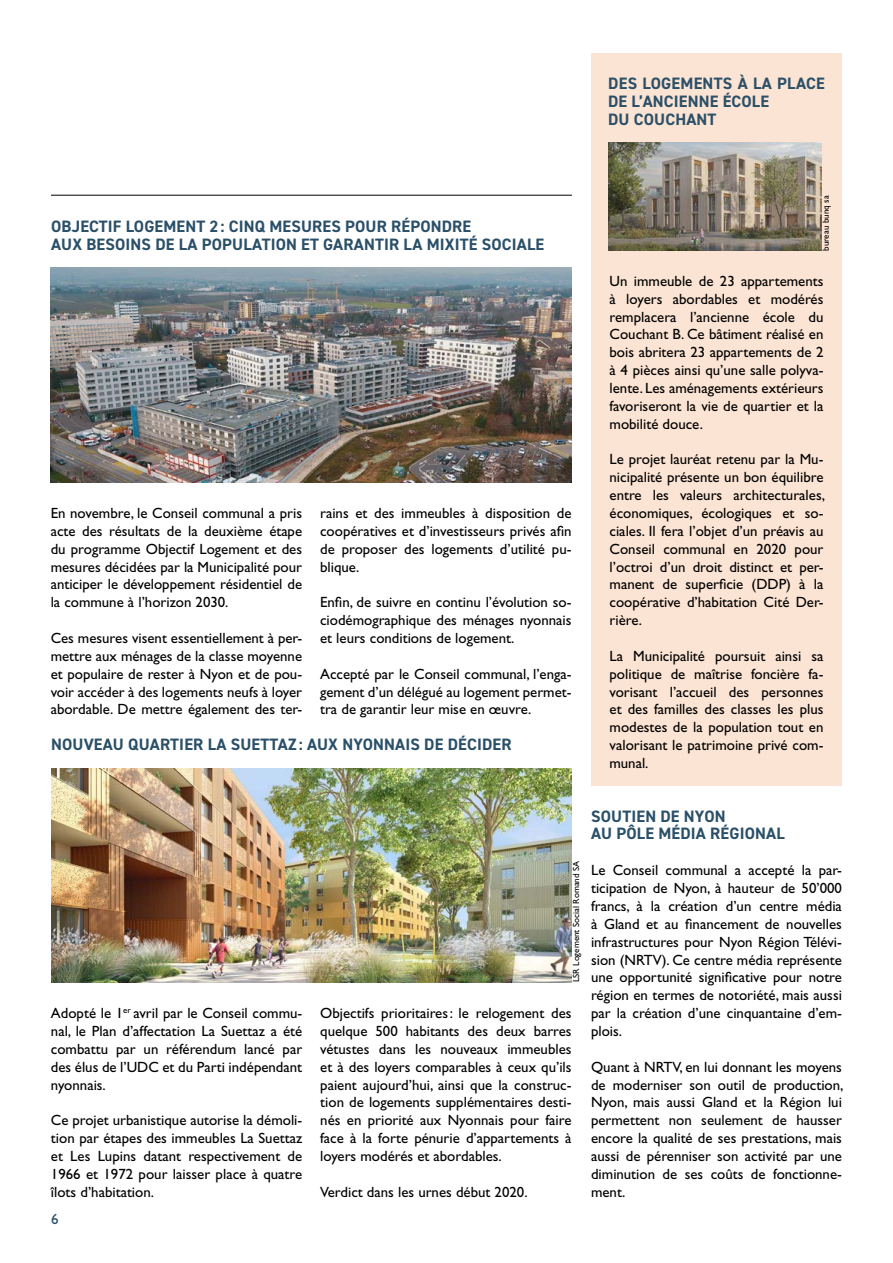
<style>
.page{position:relative;width:893px;height:1263px;background:#fff}
.page>*{position:absolute;margin:0;border:0;box-sizing:border-box;transform-origin:0 0}
.t1{font:700 16.5px/17.9px "DIN2014";letter-spacing:.01em;color:#2a4f68}
.t2{font:15px "Gill Sans Std";color:#2a4f68}
.t3{font:14.85px/17.9px "Gill Sans Std";color:#000;text-align:justify}
.t4{font:9px "Gill Sans Std";color:#000}
</style>
<div class="page">
<div style="left:591px;top:54px;width:251px;height:732px;background:#fbe4d3"></div>
<hr style="left:51px;top:195px;width:521px;height:1px;background:#000">
<img style="left:51px;top:268px;width:521px;height:214px">
<img style="left:51px;top:768px;width:521px;height:214px">
<img style="left:608px;top:143px;width:214px;height:107px">
<p class="t1" style="left:608px;top:75px;width:218px">DES LOGEMENTS À LA PLACE<br>DE L’ANCIENNE ÉCOLE<br>DU COUCHANT</p>
<p class="t1" style="left:51px;top:217px;width:495px">OBJECTIF LOGEMENT 2: CINQ MESURES POUR RÉPONDRE<br>AUX BESOINS DE LA POPULATION ET GARANTIR LA MIXITÉ SOCIALE</p>
<p class="t3" style="left:51px;top:504px;width:253px">En novembre, le Conseil communal a pris acte des résultats de la deuxième étape du programme Objectif Logement et des mesures décidées par la Municipalité pour anticiper le développement résidentiel de la commune à l’horizon 2030.</p>
<p class="t3" style="left:51px;top:629px;width:253px">Ces mesures visent essentiellement à per&shy;mettre aux ménages de la classe moyenne et populaire de rester à Nyon et de pou&shy;voir accéder à des logements neufs à loyer abordable. De mettre également des ter-</p>
<p class="t3" style="left:320px;top:504px;width:253px">rains et des immeubles à disposition de coopératives et d’investisseurs privés afin de proposer des logements d’utilité pu&shy;blique.</p>
<p class="t3" style="left:320px;top:593px;width:253px">Enfin, de suivre en continu l’évolution so&shy;ciodémographique des ménages nyonnais et leurs conditions de logement.</p>
<p class="t3" style="left:320px;top:665px;width:253px">Accepté par le Conseil communal, l’enga&shy;gement d’un délégué au logement permet&shy;tra de garantir leur mise en œuvre.</p>
<p class="t1" style="left:51px;top:735px;width:462px">NOUVEAU QUARTIER LA SUETTAZ : AUX NYONNAIS DE DÉCIDER</p>
<p class="t4" style="left:821px;top:251px;width:57px;rotate:-90deg">bureau bunq sa</p>
<p class="t3" style="left:610px;top:272px;width:215px">Un immeuble de 23 appartements à loyers abordables et modérés remplacera l’ancienne école du Couchant B. Ce bâtiment réalisé en bois abritera 23 appartements de 2 à 4 pièces ainsi qu’une salle polyva&shy;lente. Les aménagements extérieurs favoriseront la vie de quartier et la mobilité douce.</p>
<p class="t3" style="left:610px;top:451px;width:217px">Le projet lauréat retenu par la Mu&shy;nicipalité présente un bon équilibre entre les valeurs architecturales, économiques, écologiques et so&shy;ciales. Il fera l’objet d’un préavis au Conseil communal en 2020 pour l’octroi d’un droit distinct et per&shy;manent de superficie (DDP) à la coopérative d’habitation Cité Der&shy;rière.</p>
<p class="t3" style="left:610px;top:647px;width:215px">La Municipalité poursuit ainsi sa politique de maîtrise foncière fa&shy;vorisant l’accueil des personnes et des familles des classes les plus modestes de la population tout en valorisant le patrimoine privé com&shy;munal.</p>
<p class="t3" style="left:51px;top:1004px;width:253px">Adopté le 1<sup>er</sup> avril par le Conseil commu&shy;nal, le Plan d’affectation La Suettaz a été combattu par un référendum lancé par des élus de l’UDC et du Parti indépendant nyonnais.</p>
<p class="t3" style="left:51px;top:1111px;width:253px">Ce projet urbanistique autorise la démoli&shy;tion par étapes des immeubles La Suettaz et Les Lupins datant respectivement de 1966 et 1972 pour laisser place à quatre îlots d’habitation.</p>
<p class="t2" style="left:51px;top:1211px;width:9px">6</p>
<p class="t4" style="left:571px;top:982px;width:123px;rotate:-90deg">LSR Logement Social Romand SA</p>
<p class="t3" style="left:320px;top:1004px;width:253px">Objectifs prioritaires: le relogement des quelque 500 habitants des deux barres vétustes dans les nouveaux immeubles et à des loyers comparables à ceux qu’ils paient aujourd’hui, ainsi que la construc&shy;tion de logements supplémentaires desti&shy;nés en priorité aux Nyonnais pour faire face à la forte pénurie d’appartements à loyers modérés et abordables.</p>
<p class="t3" style="left:320px;top:1183px;width:209px">Verdict dans les urnes début 2020.</p>
<p class="t1" style="left:591px;top:807px;width:195px;line-height:17.1px">SOUTIEN DE NYON<br>AU PÔLE MÉDIA RÉGIONAL</p>
<p class="t3" style="left:591px;top:861px;width:252px">Le Conseil communal a accepté la par&shy;ticipation de Nyon, à hauteur de 50’000 francs, à la création d’un centre média à Gland et au financement de nouvelles infrastructures pour Nyon Région Télévi&shy;sion (NRTV). Ce centre média représente une opportunité significative pour notre région en termes de notoriété, mais aussi par la création d’une cinquantaine d’em&shy;plois.</p>
<p class="t3" style="left:591px;top:1058px;width:254px">Quant à NRTV, en lui donnant les moyens de moderniser son outil de production, Nyon, mais aussi Gland et la Région lui permettent non seulement de hausser encore la qualité de ses prestations, mais aussi de pérenniser son activité par une diminution de ses coûts de fonctionne&shy;ment.</p>
</div>
